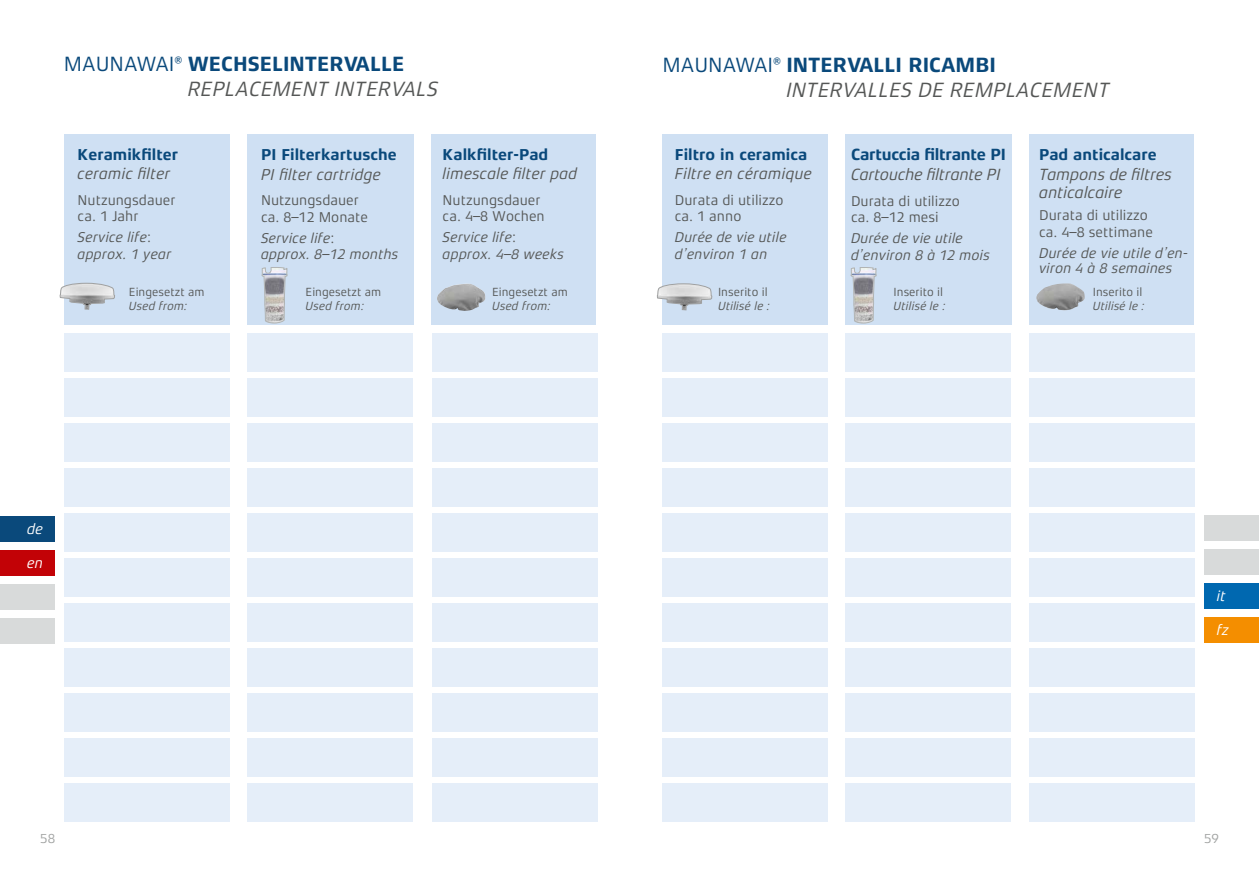
<style>
.page{position:relative;width:1259px;height:893px;background:#fff}
.page>*{position:absolute;margin:0;border:0;box-sizing:border-box;transform-origin:0 0}
.t1{font:italic 21px "Xenois Sans Pro";color:#555756}
.t2{font:700 21px "Xenois Sans Pro";color:#0a497b}
.t3{font:21px "Xenois Sans Pro";color:#0a497b}
.t4{font:italic 16.5px/18px "Xenois Sans Pro";letter-spacing:-.01em;color:#555756}
.t5{font:700 16.5px "Xenois Sans Pro";letter-spacing:-.02em;color:#0a497b}
.t6{font:700 16.05px "Xenois Sans Pro";color:#0a497b}
.t7{font:italic 16.05px "Xenois Sans Pro";color:#555756}
.t8{font:italic 15px "Xenois Sans Pro";color:#fff}
.t9{font:italic 14.4px/16.5px "Xenois Sans Pro";color:#555756}
.t10{font:14.4px/16.5px "Xenois Sans Pro";color:#555756}
.t11{font:13.5px "Xenois Sans Pro";color:#a1a3a2}
.t12{font:12px "Xenois Sans Pro";color:#555756}
.t13{font:italic 12px "Xenois Sans Pro";color:#555756}
.s1{font-weight:700}
.s2{font-style:normal}
.s3{font-weight:400}
</style>
<div class="page">
<div style="left:1029px;top:135px;width:164px;height:190px;background:#cfe0f3"></div>
<div style="left:661px;top:135px;width:166px;height:190px;background:#cfe0f3"></div>
<div style="left:661px;top:333px;width:166px;height:39px;background:#e5eef9"></div>
<div style="left:661px;top:378px;width:166px;height:39px;background:#e5eef9"></div>
<div style="left:661px;top:423px;width:166px;height:39px;background:#e5eef9"></div>
<div style="left:661px;top:468px;width:166px;height:39px;background:#e5eef9"></div>
<div style="left:661px;top:513px;width:166px;height:39px;background:#e5eef9"></div>
<div style="left:661px;top:558px;width:166px;height:39px;background:#e5eef9"></div>
<div style="left:661px;top:603px;width:166px;height:39px;background:#e5eef9"></div>
<div style="left:661px;top:648px;width:166px;height:39px;background:#e5eef9"></div>
<div style="left:661px;top:693px;width:166px;height:39px;background:#e5eef9"></div>
<div style="left:661px;top:738px;width:166px;height:39px;background:#e5eef9"></div>
<div style="left:661px;top:783px;width:166px;height:39px;background:#e5eef9"></div>
<div style="left:845px;top:135px;width:166px;height:190px;background:#cfe0f3"></div>
<div style="left:845px;top:333px;width:166px;height:39px;background:#e5eef9"></div>
<div style="left:845px;top:378px;width:166px;height:39px;background:#e5eef9"></div>
<div style="left:845px;top:423px;width:166px;height:39px;background:#e5eef9"></div>
<div style="left:845px;top:468px;width:166px;height:39px;background:#e5eef9"></div>
<div style="left:845px;top:513px;width:166px;height:39px;background:#e5eef9"></div>
<div style="left:845px;top:558px;width:166px;height:39px;background:#e5eef9"></div>
<div style="left:845px;top:603px;width:166px;height:39px;background:#e5eef9"></div>
<div style="left:845px;top:648px;width:166px;height:39px;background:#e5eef9"></div>
<div style="left:845px;top:693px;width:166px;height:39px;background:#e5eef9"></div>
<div style="left:845px;top:738px;width:166px;height:39px;background:#e5eef9"></div>
<div style="left:845px;top:783px;width:166px;height:39px;background:#e5eef9"></div>
<div style="left:1029px;top:333px;width:166px;height:39px;background:#e5eef9"></div>
<div style="left:1029px;top:378px;width:166px;height:39px;background:#e5eef9"></div>
<div style="left:1029px;top:423px;width:166px;height:39px;background:#e5eef9"></div>
<div style="left:1029px;top:468px;width:166px;height:39px;background:#e5eef9"></div>
<div style="left:1029px;top:513px;width:166px;height:39px;background:#e5eef9"></div>
<div style="left:1029px;top:558px;width:166px;height:39px;background:#e5eef9"></div>
<div style="left:1029px;top:603px;width:166px;height:39px;background:#e5eef9"></div>
<div style="left:1029px;top:648px;width:166px;height:39px;background:#e5eef9"></div>
<div style="left:1029px;top:693px;width:166px;height:39px;background:#e5eef9"></div>
<div style="left:1029px;top:738px;width:166px;height:39px;background:#e5eef9"></div>
<div style="left:1029px;top:783px;width:166px;height:39px;background:#e5eef9"></div>
<div style="left:1204px;top:617px;width:55px;height:25px;background:#f48e00"></div>
<div style="left:1204px;top:583px;width:55px;height:25px;background:#0068b0"></div>
<div style="left:1204px;top:549px;width:55px;height:25px;background:#d8dada"></div>
<div style="left:1204px;top:515px;width:55px;height:25px;background:#d8dada"></div>
<div style="left:0;top:618px;width:55px;height:26px;background:#d8dada"></div>
<div style="left:0;top:584px;width:55px;height:26px;background:#d8dada"></div>
<div style="left:0;top:550px;width:55px;height:26px;background:#c20206"></div>
<div style="left:0;top:516px;width:55px;height:25px;background:#0a497b"></div>
<div style="left:432px;top:135px;width:164px;height:190px;background:#cfe0f3"></div>
<div style="left:64px;top:135px;width:166px;height:190px;background:#cfe0f3"></div>
<div style="left:64px;top:333px;width:166px;height:39px;background:#e5eef9"></div>
<div style="left:64px;top:378px;width:166px;height:39px;background:#e5eef9"></div>
<div style="left:64px;top:423px;width:166px;height:39px;background:#e5eef9"></div>
<div style="left:64px;top:468px;width:166px;height:39px;background:#e5eef9"></div>
<div style="left:64px;top:513px;width:166px;height:39px;background:#e5eef9"></div>
<div style="left:64px;top:558px;width:166px;height:39px;background:#e5eef9"></div>
<div style="left:64px;top:603px;width:166px;height:39px;background:#e5eef9"></div>
<div style="left:64px;top:648px;width:166px;height:39px;background:#e5eef9"></div>
<div style="left:64px;top:693px;width:166px;height:39px;background:#e5eef9"></div>
<div style="left:64px;top:738px;width:166px;height:39px;background:#e5eef9"></div>
<div style="left:64px;top:783px;width:166px;height:39px;background:#e5eef9"></div>
<img style="left:437px;top:284px;width:48px;height:27px">
<div style="left:247px;top:135px;width:166px;height:190px;background:#cfe0f3"></div>
<div style="left:247px;top:333px;width:166px;height:39px;background:#e5eef9"></div>
<div style="left:247px;top:378px;width:166px;height:39px;background:#e5eef9"></div>
<div style="left:247px;top:423px;width:166px;height:39px;background:#e5eef9"></div>
<div style="left:247px;top:468px;width:166px;height:39px;background:#e5eef9"></div>
<div style="left:247px;top:513px;width:166px;height:39px;background:#e5eef9"></div>
<div style="left:247px;top:558px;width:166px;height:39px;background:#e5eef9"></div>
<div style="left:247px;top:603px;width:166px;height:39px;background:#e5eef9"></div>
<div style="left:247px;top:648px;width:166px;height:39px;background:#e5eef9"></div>
<div style="left:247px;top:693px;width:166px;height:39px;background:#e5eef9"></div>
<div style="left:247px;top:738px;width:166px;height:39px;background:#e5eef9"></div>
<div style="left:247px;top:783px;width:166px;height:39px;background:#e5eef9"></div>
<div style="left:432px;top:333px;width:165px;height:39px;background:#e5eef9"></div>
<div style="left:432px;top:378px;width:165px;height:39px;background:#e5eef9"></div>
<div style="left:432px;top:423px;width:165px;height:39px;background:#e5eef9"></div>
<div style="left:432px;top:468px;width:165px;height:39px;background:#e5eef9"></div>
<div style="left:432px;top:513px;width:165px;height:39px;background:#e5eef9"></div>
<div style="left:432px;top:558px;width:165px;height:39px;background:#e5eef9"></div>
<div style="left:432px;top:603px;width:165px;height:39px;background:#e5eef9"></div>
<div style="left:432px;top:648px;width:165px;height:39px;background:#e5eef9"></div>
<div style="left:432px;top:693px;width:165px;height:39px;background:#e5eef9"></div>
<div style="left:432px;top:738px;width:165px;height:39px;background:#e5eef9"></div>
<div style="left:432px;top:783px;width:165px;height:39px;background:#e5eef9"></div>
<svg style="left:60px;top:283px;width:55px;height:27px"></svg>
<img style="left:1036px;top:283px;width:49px;height:28px">
<svg style="left:657px;top:283px;width:55px;height:27px"></svg>
<svg style="left:262px;top:267px;width:26px;height:56px"></svg>
<svg style="left:850px;top:267px;width:26px;height:56px"></svg>
<h1 class="t3" style="left:64px;top:52px;width:181px">MAUNAWAI® <span class="s1">Wechseli</span></h1>
<h1 class="t2" style="left:289px;top:52px;width:93px">ntervalle</h1>
<h1 class="t1" style="left:188px;top:77px;width:252px">REPLACEMENT INTERVALS</h1>
<p class="t6" style="left:78px;top:145px;width:102px">Keramikfilter</p>
<p class="t7" style="left:78px;top:165px;width:94px">ceramic filter</p>
<p class="t10" style="left:78px;top:192px;width:100px">Nutzungsdauer ca. 1 Jahr</p>
<p class="t9" style="left:78px;top:229px;width:95px">Service life<span class="s2">: </span>approx. 1 year</p>
<p class="t12" style="left:129px;top:285px;width:77px">Eingesetzt am</p>
<p class="t13" style="left:129px;top:299px;width:60px">Used from:</p>
<p class="t6" style="left:261px;top:146px;width:137px">PI Filterkartusche</p>
<p class="t7" style="left:261px;top:165px;width:122px">PI filter cartridge</p>
<p class="t10" style="left:261px;top:192px;width:109px">Nutzungsdauer ca. 8–12 Monate</p>
<p class="t9" style="left:261px;top:229px;width:139px">Service life<span class="s2">:<br></span>approx. 8–12 months</p>
<p class="t12" style="left:306px;top:285px;width:77px">Eingesetzt am</p>
<p class="t13" style="left:306px;top:299px;width:60px">Used from:</p>
<p class="t6" style="left:442px;top:145px;width:107px">Kalkfilter-Pad</p>
<p class="t7" style="left:442px;top:165px;width:137px">limescale filter pad</p>
<p class="t10" style="left:442px;top:192px;width:104px">Nutzungsdauer ca. 4–8 Wochen</p>
<p class="t9" style="left:442px;top:229px;width:123px">Service life<span class="s2">: </span>approx. 4–8 weeks</p>
<p class="t12" style="left:492px;top:285px;width:77px">Eingesetzt am</p>
<p class="t13" style="left:492px;top:299px;width:60px">Used from:</p>
<p class="t8" style="left:27px;top:521px;width:18px">de</p>
<p class="t8" style="left:27px;top:555px;width:18px">en</p>
<h1 class="t2" style="left:662px;top:52px;width:221px"><span class="s3">MAUNAWAI®</span> Intervalli</h1>
<h1 class="t2" style="left:908px;top:52px;width:89px">RICAMBI</h1>
<h1 class="t1" style="left:786px;top:78px;width:325px">INTERVALLES DE REMPLACEMENT</h1>
<p class="t6" style="left:675px;top:145px;width:134px">Filtro in ceramica</p>
<p class="t7" style="left:675px;top:165px;width:139px">Filtre en céramique</p>
<p class="t10" style="left:675px;top:192px;width:110px">Durata di utilizzo ca. 1 anno</p>
<p class="t9" style="left:675px;top:229px;width:113px">Durée de vie utile d’environ 1 an</p>
<p class="t12" style="left:718px;top:285px;width:51px">Inserito il</p>
<p class="t13" style="left:718px;top:299px;width:54px">Utilisé le :</p>
<p class="t5" style="left:851px;top:145px;width:156px">Cartuccia filtrante PI</p>
<p class="t4" style="left:851px;top:165px;width:151px">Cartouche filtrante PI</p>
<p class="t10" style="left:851px;top:192px;width:110px">Durata di utilizzo ca. 8–12 mesi</p>
<p class="t9" style="left:851px;top:230px;width:141px">Durée de vie utile d’environ 8 à 12 mois</p>
<p class="t12" style="left:893px;top:285px;width:51px">Inserito il</p>
<p class="t13" style="left:893px;top:299px;width:54px">Utilisé le :</p>
<p class="t6" style="left:1039px;top:145px;width:119px">Pad anticalcare</p>
<p class="t4" style="left:1039px;top:165px;width:135px">Tampons de filtres anticalcaire</p>
<p class="t10" style="left:1039px;top:207px;width:115px">Durata di utilizzo ca. 4–8 settimane</p>
<p class="t9" style="left:1039px;top:245px;width:150px;line-height:15px">Durée de vie utile d’en&shy;viron 4 à 8 semaines</p>
<p class="t12" style="left:1092px;top:285px;width:51px">Inserito il</p>
<p class="t13" style="left:1092px;top:299px;width:54px">Utilisé le :</p>
<p class="t8" style="left:1216px;top:588px;width:11px">it</p>
<p class="t8" style="left:1216px;top:622px;width:14px">fz</p>
<p class="t11" style="left:40px;top:831px;width:16px">58</p>
<p class="t11" style="left:1204px;top:831px;width:16px">59</p>
</div>
